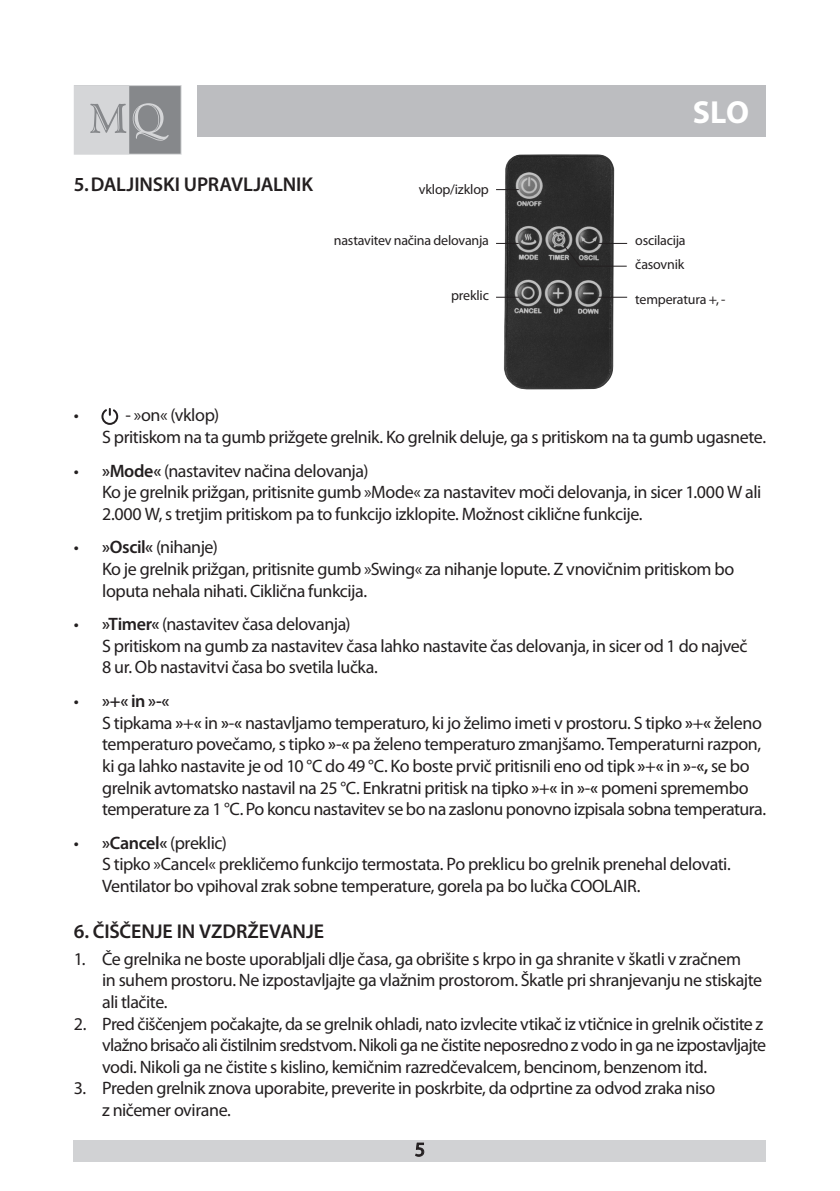
<style>
.page{position:relative;width:840px;height:1191px;background:#fff}
.page>*{position:absolute;margin:0;border:0;box-sizing:border-box;transform-origin:0 0}
.t1{font:700 32px "Myriad Pro";color:#fff}
.t2{font:600 20px "Myriad Pro";letter-spacing:-.005em;color:#231f20}
.t3{font:20px "Myriad Pro";color:#231f20}
.t4{font:18px/21.6px "Myriad Pro";letter-spacing:-.025em;color:#231f20}
.t5{font:600 18px "Myriad Pro";color:#231f20}
.t6{font:14px "Myriad Pro";letter-spacing:-.015em;color:#231f20}
.s1{font-weight:600}
.s2{font-weight:400}
</style>
<div class="page">
<div style="left:74px;top:1140px;width:691px;height:21px;background:#d1d2d4"></div>
<svg style="left:415px;top:1142px;width:9px;height:15px"></svg>
<div style="left:197px;top:85px;width:568px;height:52px;background:#bcbdc0"></div>
<svg style="left:74px;top:85px;width:107px;height:70px;background:#b0b1b4"></svg>
<img style="left:503px;top:154px;width:110px;height:235px">
<svg style="left:496px;top:189px;width:22px;height:1px"></svg>
<svg style="left:496px;top:243px;width:22px;height:1px"></svg>
<svg style="left:496px;top:297px;width:22px;height:1px"></svg>
<svg style="left:598px;top:297px;width:28px;height:1px"></svg>
<svg style="left:563px;top:243px;width:64px;height:24px"></svg>
<svg style="left:101px;top:408px;width:18px;height:17px"></svg>
<p class="t2" style="left:74px;top:171px;width:241px">5.DALJINSKI UPRAVLJALNIK</p>
<p class="t6" style="left:418px;top:180px;width:72px">vklop/izklop</p>
<p class="t6" style="left:334px;top:232px;width:156px">nastavitev načina delovanja</p>
<p class="t6" style="left:451px;top:287px;width:39px">preklic</p>
<p class="t1" style="left:692px;top:92px;width:58px">SLO</p>
<p class="t6" style="left:635px;top:232px;width:52px">oscilacija</p>
<p class="t6" style="left:635px;top:256px;width:51px">časovnik</p>
<p class="t6" style="left:635px;top:291px;width:92px">temperatura +, -</p>
<p class="t4" style="left:74px;top:404px;width:7px">•</p>
<p class="t4" style="left:102px;top:404px;width:665px;text-indent:23px">- »on« (vklop)<br>S pritiskom na ta gumb prižgete grelnik. Ko grelnik deluje, ga s pritiskom na ta gumb ugasnete.</p>
<p class="t4" style="left:74px;top:459px;width:296px">• <span class="s1">»Mode«</span> (nastavitev načina delovanja)</p>
<p class="t4" style="left:102px;top:481px;width:660px">Ko je grelnik prižgan, pritisnite gumb »Mode« za nastavitev moči delovanja, in sicer 1.000 W ali<br>2.000 W, s tretjim pritiskom pa to funkcijo izklopite. Možnost ciklične funkcije.</p>
<p class="t4" style="left:74px;top:536px;width:145px">• <span class="s1">»Oscil«</span> (nihanje)</p>
<p class="t4" style="left:102px;top:558px;width:633px">Ko je grelnik prižgan, pritisnite gumb »Swing« za nihanje lopute. Z vnovičnim pritiskom bo loputa nehala nihati. Ciklična funkcija.</p>
<p class="t4" style="left:74px;top:613px;width:278px">• <span class="s1">»Timer«</span> (nastavitev časa delovanja)</p>
<p class="t4" style="left:102px;top:634px;width:646px">S pritiskom na gumb za nastavitev časa lahko nastavite čas delovanja, in sicer od 1 do največ<br>8 ur. Ob nastavitvi časa bo svetila lučka.</p>
<p class="t5" style="left:74px;top:689px;width:97px"><span class="s2">•</span> »+« in »-«</p>
<p class="t4" style="left:102px;top:711px;width:665px">S tipkama <span class="s1">»</span>+<span class="s1">«</span> in <span class="s1">»</span>-<span class="s1">«</span> nastavljamo temperaturo, ki jo želimo imeti v prostoru. S tipko <span class="s1">»</span>+<span class="s1">«</span> želeno temperaturo povečamo, s tipko <span class="s1">»</span>-<span class="s1">«</span> pa želeno temperaturo zmanjšamo. Temperaturni razpon, ki ga lahko nastavite je od 10 °C do 49 °C. Ko boste prvič pritisnili eno od tipk <span class="s1">»</span>+<span class="s1">«</span> in <span class="s1">»</span>-<span class="s1">«,</span> se bo grelnik avtomatsko nastavil na 25 °C. Enkratni pritisk na tipko <span class="s1">»</span>+<span class="s1">«</span> in <span class="s1">»</span>-<span class="s1">«</span> pomeni spremembo temperature za 1 °C. Po koncu nastavitev se bo na zaslonu ponovno izpisala sobna temperatura.</p>
<p class="t4" style="left:74px;top:831px;width:154px">• <span class="s1">»Cancel«</span> (preklic)</p>
<p class="t4" style="left:102px;top:853px;width:629px">S tipko »Cancel« prekličemo funkcijo termostata. Po preklicu bo grelnik prenehal delovati.<br>Ventilator bo vpihoval zrak sobne temperature, gorela pa bo lučka COOLAIR.</p>
<p class="t2" style="left:74px;top:918px;width:252px">6. ČIŠČENJE IN VZDRŽEVANJE</p>
<p class="t4" style="left:102px;top:947px;width:661px;text-indent:-28px">1. Če grelnika ne boste uporabljali dlje časa, ga obrišite s krpo in ga shranite v škatli v zračnem<br>in suhem prostoru. Ne izpostavljajte ga vlažnim prostorom. Škatle pri shranjevanju ne stiskajte ali tlačite.</p>
<p class="t4" style="left:102px;top:1012px;width:665px;text-indent:-28px">2. Pred čiščenjem počakajte, da se grelnik ohladi, nato izvlecite vtikač iz vtičnice in grelnik očistite z vlažno brisačo ali čistilnim sredstvom. Nikoli ga ne čistite neposredno z vodo in ga ne izpostavljajte vodi. Nikoli ga ne čistite s kislino, kemičnim razredčevalcem, bencinom, benzenom itd.</p>
<p class="t4" style="left:102px;top:1077px;width:614px;text-indent:-28px">3. Preden grelnik znova uporabite, preverite in poskrbite, da odprtine za odvod zraka niso z ničemer ovirane.</p>
<p class="t3" style="left:414px;top:1137px;width:12px">5</p>
</div>
